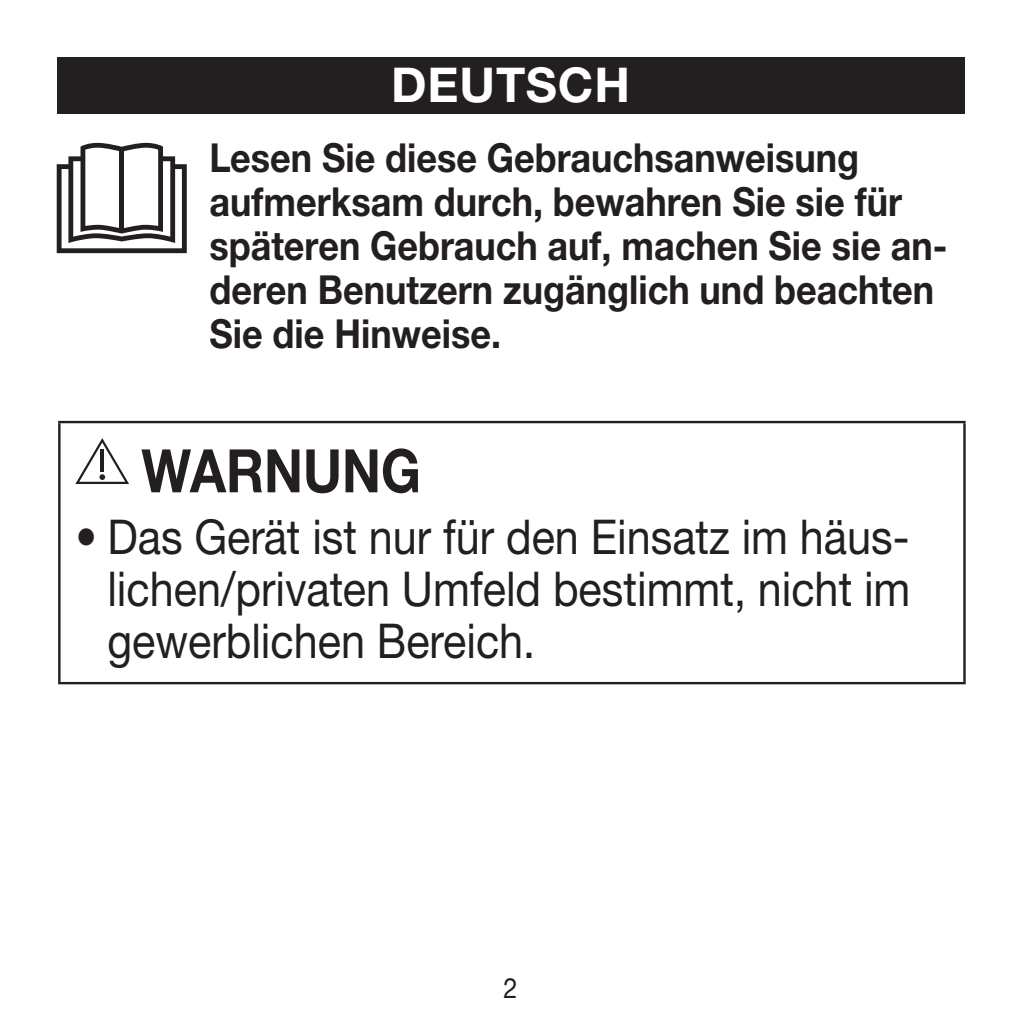
<style>
.page{position:relative;width:1021px;height:1021px;background:#fff}
.page>*{position:absolute;margin:0;border:0;box-sizing:border-box;transform-origin:0 0}
.t1{font:700 60px "Helvetica Neue LTW1 G";letter-spacing:-.005em;color:#231f20;scale:.88 1}
.t2{font:48px/52px "Helvetica Neue LTW1 G";color:#231f20;text-align:justify;scale:.9 1}
.t3{font:700 48px "Helvetica Neue LTW1 G";letter-spacing:.02em;color:#fff}
.t4{font:700 40px/44px "Helvetica Neue LTW1 G";color:#231f20;scale:.9 1}
.t5{font:28px "Helvetica Neue LTW1 G";color:#231f20;scale:.9 1}
</style>
<div class="page">
<div style="left:57px;top:57px;width:907px;height:56px;background:#231f20"></div>
<svg style="left:57px;top:143px;width:130px;height:110px"></svg>
<div style="left:119px;top:149px;width:5px;height:82px;background:#231f20"></div>
<hr style="left:58px;top:421px;width:907px;height:2px;background:#231f20">
<hr style="left:58px;top:423px;width:3px;height:259px;background:#231f20">
<hr style="left:963px;top:423px;width:2px;height:259px;background:#231f20">
<hr style="left:58px;top:682px;width:907px;height:2px;background:#231f20">
<svg style="left:75px;top:438px;width:54px;height:46px"></svg>
<p class="t3" style="left:391px;top:55px;width:240px">DEUTSCH</p>
<p class="t4" style="left:209px;top:135px;width:821px">Lesen Sie diese Gebrauchsanweisung aufmerksam durch, bewahren Sie sie für späteren Gebrauch auf, machen Sie sie an&shy;deren Benutzern zugänglich und beachten Sie die Hinweise.</p>
<h1 class="t1" style="left:141px;top:434px;width:319px">WARNUNG</h1>
<p class="t2" style="left:107px;top:511px;width:893px;text-indent:-32px">• Das Gerät ist nur für den Einsatz im häus&shy;lichen/privaten Umfeld bestimmt, nicht im gewerblichen Bereich.</p>
<p class="t5" style="left:503px;top:970px;width:17px">2</p>
</div>
